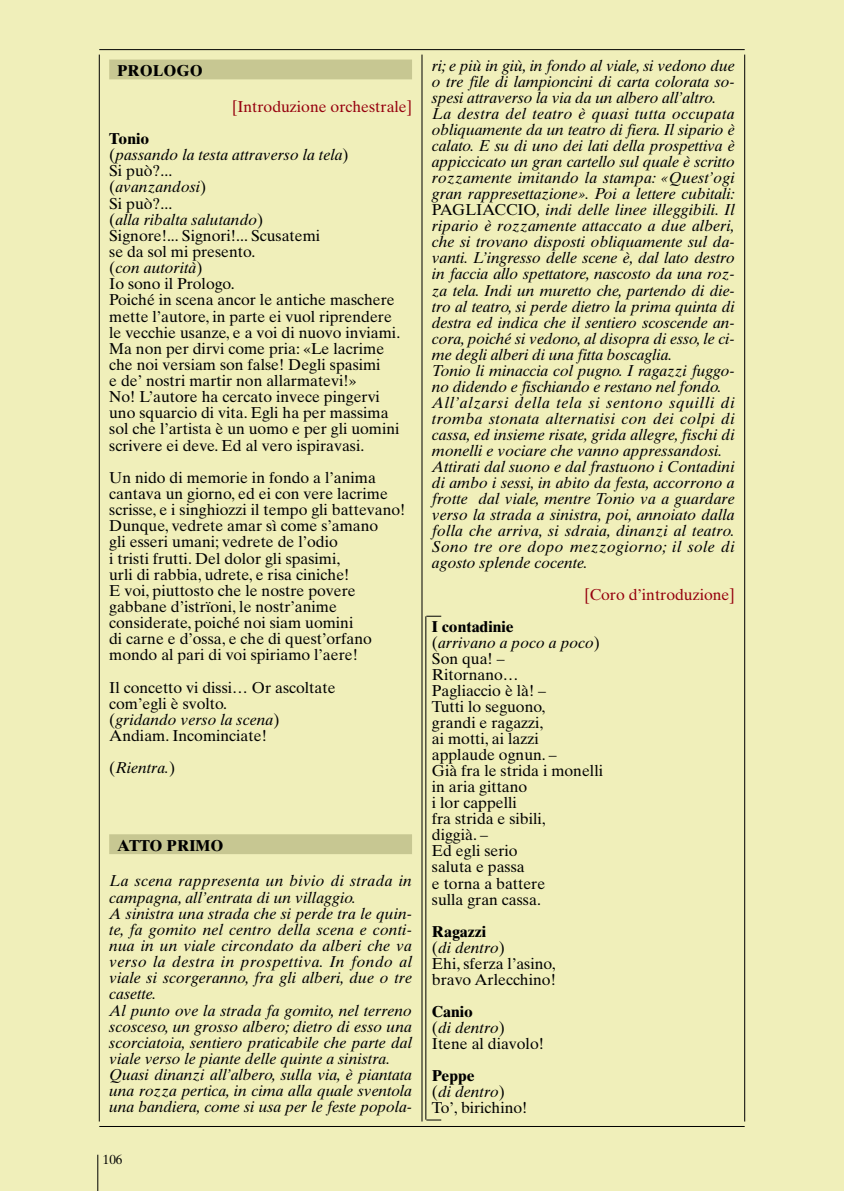
<style>
.page{position:relative;width:844px;height:1191px;background:#fff}
.page>*{position:absolute;margin:0;border:0;box-sizing:border-box;transform-origin:0 0}
.t1{font:italic 15.75px/16.1px "Times Ten";color:#000}
.t2{font:15.75px/16.1px "Times Ten";color:#000}
.t3{font:15.75px "Times Ten";color:#96000e}
.t4{font:700 15.75px "Times Ten";color:#000}
.t5{font:13.12px "Times Ten";color:#000}
.s1{font-weight:700}
.s2{font-style:italic}
.s3{font-style:normal}
</style>
<div class="page">
<div style="left:0;top:0;width:843px;height:1191px;background:#f0efba"></div>
<div style="left:109px;top:60px;width:303px;height:19px;background:#c7c792"></div>
<div style="left:109px;top:834px;width:303px;height:20px;background:#c7c792"></div>
<hr style="left:99px;top:55px;width:1px;height:1066px;background:#000">
<hr style="left:744px;top:55px;width:1px;height:1066px;background:#000">
<hr style="left:99px;top:49px;width:645px;height:1px;background:#000">
<hr style="left:99px;top:1126px;width:645px;height:1px;background:#000">
<hr style="left:421px;top:55px;width:1px;height:1066px;background:#000">
<hr style="left:97px;top:1154px;width:1px;height:37px;background:#000">
<svg style="left:426px;top:616px;width:15px;height:1px"></svg>
<svg style="left:426px;top:1119px;width:15px;height:1px"></svg>
<hr style="left:425px;top:616px;width:1px;height:503px;background:#000">
<p class="t4" style="left:117px;top:65px;width:87px">PROLOGO</p>
<p class="t3" style="left:232px;top:100px;width:181px">[Introduzione orchestrale]</p>
<p class="t2" style="left:109px;top:132px;width:292px"><span class="s1">Tonio<br></span>(<span class="s2">passando la testa attraverso la tela</span>)<br>Si può?...<br>(<span class="s2">avanzandosi</span>)<br>Si può?...<br>(<span class="s2">alla ribalta salutando</span>)<br>Signore!... Signori!... Scusatemi<br>se da sol mi presento.<br>(<span class="s2">con autorità</span>)<br>Io sono il Prologo.<br>Poiché in scena ancor le antiche maschere mette l’autore, in parte ei vuol riprendere le vecchie usanze, e a voi di nuovo inviami.<br>Ma non per dirvi come pria: «Le lacrime che noi versiam son false! Degli spasimi<br>e de’ nostri martir non allarmatevi!»<br>No! L’autore ha cercato invece pingervi uno squarcio di vita. Egli ha per massima sol che l’artista è un uomo e per gli uomini scrivere ei deve. Ed al vero ispiravasi.</p>
<p class="t2" style="left:109px;top:471px;width:298px">Un nido di memorie in fondo a l’anima cantava un giorno, ed ei con vere lacrime scrisse, e i singhiozzi il tempo gli battevano!<br>Dunque, vedrete amar sì come s’amano<br>gli esseri umani; vedrete de l’odio<br>i tristi frutti. Del dolor gli spasimi,<br>urli di rabbia, udrete, e risa ciniche!<br>E voi, piuttosto che le nostre povere gabbane d’istrïoni, le nostr’anime considerate, poiché noi siam uomini<br>di carne e d’ossa, e che di quest’orfano mondo al pari di voi spiriamo l’aere!</p>
<p class="t2" style="left:109px;top:681px;width:228px">Il concetto vi dissi… Or ascoltate com’egli è svolto.<br>(<span class="s2">gridando verso la scena</span>)<br>Andiam. Incominciate!</p>
<p class="t1" style="left:109px;top:761px;width:68px"><span class="s3">(</span>Rientra.<span class="s3">)</span></p>
<p class="t4" style="left:117px;top:839px;width:108px">ATTO PRIMO</p>
<p class="t1" style="left:109px;top:874px;width:304px">La scena rappresenta un bivio di strada in campagna, all’entrata di un villaggio.<br>A sinistra una strada che si perde tra le quin&shy;te, fa gomito nel centro della scena e conti&shy;nua in un viale circondato da alberi che va verso la destra in prospettiva. In fondo al viale si scorgeranno, fra gli alberi, due o tre casette.<br>Al punto ove la strada fa gomito, nel terreno scosceso, un grosso albero; dietro di esso una scorciatoia, sentiero praticabile che parte dal viale verso le piante delle quinte a sinistra.<br>Quasi dinanzi all’albero, sulla via, è piantata una rozza pertica, in cima alla quale sventola una bandiera, come si usa per le feste popola-</p>
<p class="t5" style="left:103px;top:1154px;width:21px">106</p>
<p class="t1" style="left:432px;top:59px;width:304px">ri; e più in giù, in fondo al viale, si vedono due o tre file di lampioncini di carta colorata so&shy;spesi attraverso la via da un albero all’altro.<br>La destra del teatro è quasi tutta occupata obliquamente da un teatro di fiera. Il sipario è calato. E su di uno dei lati della prospettiva è appiccicato un gran cartello sul quale è scritto rozzamente imitando la stampa: «Quest’ogi gran rappresettazione». Poi a lettere cubitali:<br><span class="s3">PAGLIACCIO</span>, indi delle linee illeggibili. Il ripario è rozzamente attaccato a due alberi, che si trovano disposti obliquamente sul da&shy;vanti. L’ingresso delle scene è, dal lato destro in faccia allo spettatore, nascosto da una roz&shy;za tela. Indi un muretto che, partendo di die&shy;tro al teatro, si perde dietro la prima quinta di destra ed indica che il sentiero scoscende an&shy;cora, poiché si vedono, al disopra di esso, le ci&shy;me degli alberi di una fitta boscaglia.<br>Tonio li minaccia col pugno. I ragazzi fuggo&shy;no didendo e fischiando e restano nel fondo.<br>All’alzarsi della tela si sentono squilli di tromba stonata alternatisi con dei colpi di cassa, ed insieme risate, grida allegre, fischi di monelli e vociare che vanno appressandosi.<br>Attirati dal suono e dal frastuono i Contadini di ambo i sessi, in abito da festa, accorrono a frotte dal viale, mentre Tonio va a guardare verso la strada a sinistra, poi, annoiato dalla folla che arriva, si sdraia, dinanzi al teatro.<br>Sono tre ore dopo mezzogiorno; il sole di agosto splende cocente.</p>
<p class="t3" style="left:584px;top:589px;width:152px">[Coro d’introduzione]</p>
<p class="t2" style="left:432px;top:620px;width:173px"><span class="s1">I contadinie<br></span>(<span class="s2">arrivano a poco a poco</span>)<br>Son qua! –<br>Ritornano…<br>Pagliaccio è là! –<br>Tutti lo seguono,<br>grandi e ragazzi,<br>ai motti, ai lazzi applaude ognun. –<br>Già fra le strida i monelli in aria gittano<br>i lor cappelli<br>fra strida e sibili,<br>diggià. –<br>Ed egli serio<br>saluta e passa<br>e torna a battere<br>sulla gran cassa.</p>
<p class="t2" style="left:432px;top:924px;width:125px"><span class="s1">Ragazzi<br></span>(<span class="s2">di dentro</span>)<br>Ehi, sferza l’asino, bravo Arlecchino!</p>
<p class="t2" style="left:432px;top:1005px;width:114px"><span class="s1">Canio<br></span>(<span class="s2">di dentro</span>)<br>Itene al diavolo!</p>
<p class="t2" style="left:432px;top:1069px;width:97px"><span class="s1">Peppe<br></span>(<span class="s2">di dentro</span>)<br>To’, birichino!</p>
</div>
